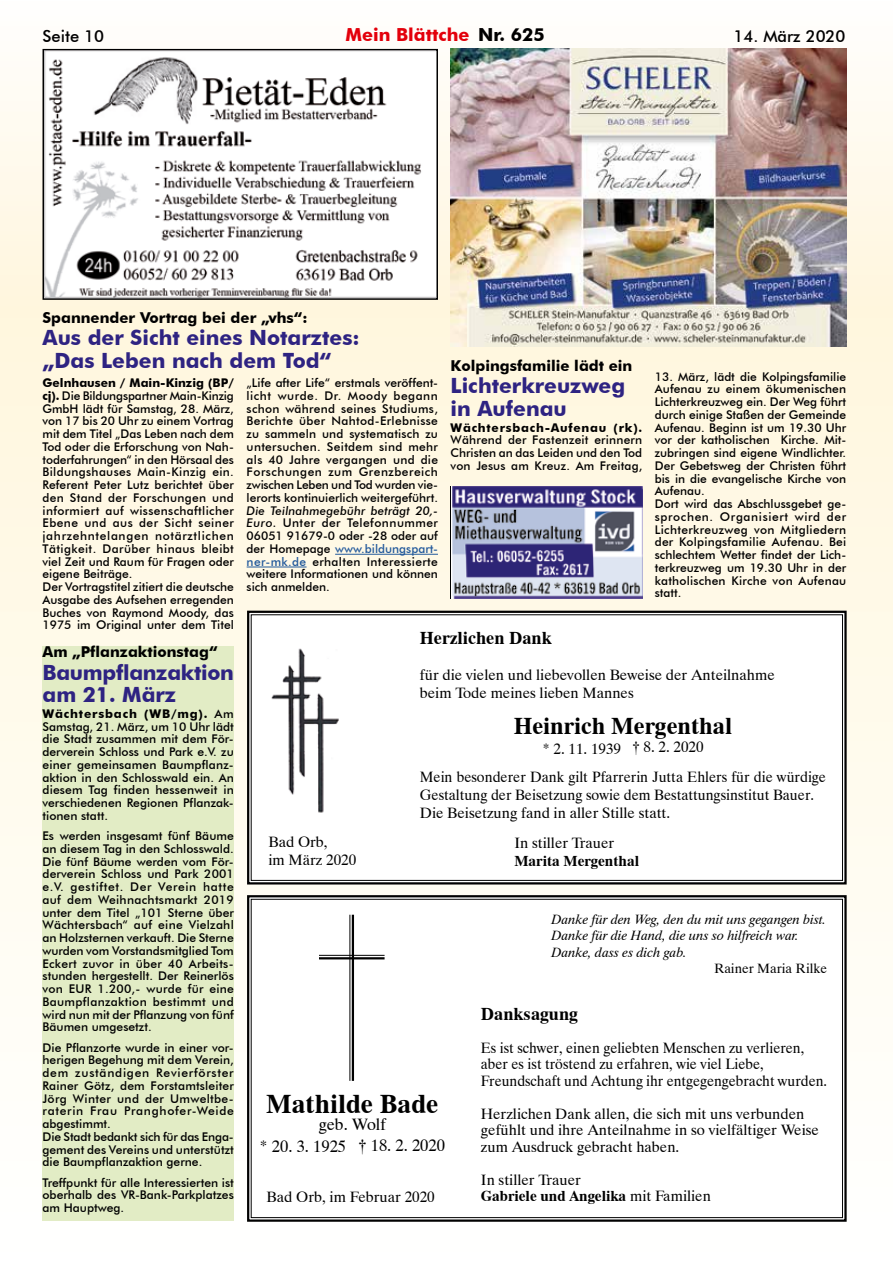
<style>
.page{position:relative;width:893px;height:1263px;background:#fff}
.page>*{position:absolute;margin:0;border:0;box-sizing:border-box;transform-origin:0 0}
.t1{font:700 27px "Dutch 801 BT";color:#000}
.t2{font:700 24px "Dutch 801 BT";color:#000}
.t3{font:700 21px/22.5px "Futura BT";color:#2e2382}
.t4{font:700 18px "Dutch 801 BT";color:#000}
.t5{font:700 18px "Futura BT";color:#e3000b}
.t6{font:16.5px/22.5px "Dutch 801 BT";color:#000;text-align:center}
.t7{font:500 16.5px "Futura BT";color:#000}
.t8{font:15px/16.5px "Dutch 801 BT";color:#000}
.t9{font:15px/16.5px "Dutch 801 BT";color:#000;scale:.95 1}
.t10{font:15px/18px "Dutch 801 BT";color:#000;scale:.96 1}
.t11{font:700 15px "Futura BT";color:#000}
.t12{font:700 15px "Dutch 801 BT";color:#000}
.t13{font:italic 13.5px/16.5px "Dutch 801 BT";color:#000}
.t14{font:13.5px "Dutch 801 BT";color:#000}
.t15{font:500 12px/12.8px "Futura BT";color:#000;text-align:justify}
.t16{font:700 12px "Futura BT";letter-spacing:.065em;color:#000}
.s1{color:#000}
.s2{font-style:italic}
.s3{color:#22599b}
.s4{font-weight:700}
.s5{font-family:"Times New Roman"}
</style>
<div class="page">
<img style="left:0;top:48px;width:893px;height:1173px">
<svg style="left:246px;top:609px;width:602px;height:277px"></svg>
<div style="left:251px;top:614px;width:592px;height:267px;border:1px solid #000"></div>
<img style="left:451px;top:49px;width:395px;height:298px">
<div style="left:43px;top:49px;width:395px;height:251px;border:2px solid #000"></div>
<img style="left:45px;top:51px;width:391px;height:246px">
<img style="left:452px;top:486px;width:190px;height:112px">
<svg style="left:246px;top:894px;width:602px;height:328px"></svg>
<hr style="left:352px;top:915px;width:2px;height:166px;background:#000">
<hr style="left:350px;top:915px;width:1px;height:166px;background:#000">
<hr style="left:319px;top:957px;width:66px;height:2px;background:#000">
<hr style="left:319px;top:955px;width:66px;height:1px;background:#000">
<img style="left:269px;top:646px;width:71px;height:170px">
<hr style="left:335px;top:554px;width:103px;height:1px;background:#22599b">
<hr style="left:247px;top:566px;width:60px;height:1px;background:#22599b">
<div style="left:43px;top:646px;width:191px;height:574px;background:#e2ecc5"></div>
<h3 class="t7" style="left:43px;top:26px;width:63px">Seite 10</h3>
<h3 class="t5" style="left:345px;top:24px;width:201px">Mein Blättche <span class="s1">Nr. 625</span></h3>
<h3 class="t7" style="left:733px;top:26px;width:114px">14. März 2020</h3>
<p class="t11" style="left:43px;top:308px;width:266px">Spannender Vortrag bei der „vhs“:</p>
<h3 class="t3" style="left:43px;top:327px;width:319px">Aus der Sicht eines Notarztes: „Das Leben nach dem Tod“</h3>
<p class="t15" style="left:247px;top:376px;width:193px">„Life after Life“ erstmals veröffent&shy;licht wurde. Dr. Moody begann schon während seines Studiums, Berichte über Nahtod-Erlebnisse zu sammeln und systematisch zu untersuchen. Seitdem sind mehr als 40 Jahre vergangen und die Forschungen zum Grenzbereich zwischen Leben und Tod wurden vie&shy;lerorts kontinuierlich weitergeführt.</p>
<p class="t15" style="left:247px;top:504px;width:193px"><span class="s2">Die Teilnahmegebühr beträgt 20,- Euro.</span> Unter der Telefonnummer 06051 91679-0 oder -28 oder auf der Homepage <span class="s3">www.bildungspart&shy;ner-mk.de</span> erhalten Interessierte weitere Informationen und können sich anmelden.</p>
<p class="t11" style="left:451px;top:356px;width:183px">Kolpingsfamilie lädt ein</p>
<h3 class="t3" style="left:451px;top:375px;width:176px">Lichterkreuzweg in Aufenau</h3>
<p class="t16" style="left:451px;top:420px;width:193px">Wächtersbach-Aufenau (rk).</p>
<p class="t15" style="left:451px;top:434px;width:193px">Während der Fastenzeit erinnern Christen an das Leiden und den Tod von Jesus am Kreuz. Am Freitag,</p>
<p class="t15" style="left:655px;top:370px;width:193px;text-align:left">13. März, lädt die Kolpingsfamilie<br>Aufenau zu einem ökumenischen<br>Lichterkreuzweg ein. Der Weg führt durch einige Staßen der Gemeinde<br>Aufenau. Beginn ist um 19.30 Uhr vor der katholischen Kirche. Mit&shy;zubringen sind eigene Windlichter.<br>Der Gebetsweg der Christen führt bis in die evangelische Kirche von<br>Aufenau.<br>Dort wird das Abschlussgebet ge&shy;sprochen. Organisiert wird der<br>Lichterkreuzweg von Mitgliedern der Kolpingsfamilie Aufenau. Bei schlechtem Wetter findet der Lich&shy;terkreuzweg um 19.30 Uhr in der katholischen Kirche von Aufenau statt.</p>
<p class="t15" style="left:43px;top:376px;width:193px;text-align:left"><span class="s4">Gelnhausen / Main-Kinzig (BP/ cj).</span> Die Bildungspartner Main-Kinzig<br>GmbH lädt für Samstag, 28. März, von 17 bis 20 Uhr zu einem Vortrag mit dem Titel „Das Leben nach dem<br>Tod oder die Erforschung von Nah&shy;toderfahrungen“ in den Hörsaal des<br>Bildungshauses Main-Kinzig ein.<br>Referent Peter Lutz berichtet über den Stand der Forschungen und informiert auf wissenschaftlicher<br>Ebene und aus der Sicht seiner jahrzehntelangen notärztlichen<br>Tätigkeit. Darüber hinaus bleibt viel Zeit und Raum für Fragen oder eigene Beiträge.<br>Der Vortragstitel zitiert die deutsche<br>Ausgabe des Aufsehen erregenden<br>Buches von Raymond Moody, das<br>1975 im Original unter dem Titel</p>
<h3 class="t4" style="left:420px;top:627px;width:133px">Herzlichen Dank</h3>
<p class="t8" style="left:420px;top:666px;width:356px;line-height:18px">für die vielen und liebevollen Beweise der Anteilnahme beim Tode meines lieben Mannes</p>
<h2 class="t2" style="left:514px;top:711px;width:220px">Heinrich Mergenthal</h2>
<p class="t8" style="left:420px;top:734px;width:408px;line-height:28.5px;text-align:center">* 2. 11. 1939 <span class="s5">†</span> 8. 2. 2020<br>Mein besonderer Dank gilt Pfarrerin Jutta Ehlers für die würdige</p>
<p class="t10" style="left:420px;top:786px;width:412px">Gestaltung der Beisetzung sowie dem Bestattungsinstitut Bauer.<br>Die Beisetzung fand in aller Stille statt.</p>
<p class="t8" style="left:514px;top:834px;width:101px">In stiller Trauer</p>
<p class="t12" style="left:514px;top:852px;width:126px">Marita Mergenthal</p>
<p class="t11" style="left:43px;top:643px;width:176px">Am „Pflanzaktionstag“</p>
<h3 class="t3" style="left:43px;top:661px;width:193px">Baumpflanzaktion am 21. März</h3>
<p class="t15" style="left:43px;top:707px;width:193px"><span class="s4">Wächtersbach (WB/mg).</span> Am Samstag, 21. März, um 10 Uhr lädt die Stadt zusammen mit dem För&shy;derverein Schloss und Park e.V. zu einer gemeinsamen Baumpflanz&shy;aktion in den Schlosswald ein. An diesem Tag finden hessenweit in verschiedenen Regionen Pflanzak&shy;tionen statt.</p>
<p class="t15" style="left:43px;top:829px;width:193px">Es werden insgesamt fünf Bäume an diesem Tag in den Schlosswald.<br>Die fünf Bäume werden vom För&shy;derverein Schloss und Park 2001 e.V. gestiftet. Der Verein hatte auf dem Weihnachtsmarkt 2019 unter dem Titel „101 Sterne über Wächtersbach“ auf eine Vielzahl an Holzsternen verkauft. Die Sterne wurden vom Vorstandsmitglied Tom Eckert zuvor in über 40 Arbeits&shy;stunden hergestellt. Der Reinerlös von EUR 1.200,- wurde für eine Baumpflanzaktion bestimmt und wird nun mit der Pflanzung von fünf Bäumen umgesetzt.</p>
<p class="t15" style="left:43px;top:1041px;width:193px;text-align:left">Die Pflanzorte wurde in einer vor&shy;herigen Begehung mit dem Verein, dem zuständigen Revierförster<br>Rainer Götz, dem Forstamtsleiter<br>Jörg Winter und der Umweltbe&shy;raterin Frau Pranghofer-Weide abgestimmt.<br>Die Stadt bedankt sich für das Enga&shy;gement des Vereins und unterstützt die Baumpflanzaktion gerne.</p>
<p class="t15" style="left:43px;top:1176px;width:193px">Treffpunkt für alle Interessierten ist oberhalb des VR-Bank-Parkplatzes am Hauptweg.</p>
<p class="t8" style="left:268px;top:833px;width:89px;line-height:18px">Bad Orb,<br>im März 2020</p>
<p class="t13" style="left:551px;top:911px;width:276px">Danke für den Weg, den du mit uns gegangen bist.<br>Danke für die Hand, die uns so hilfreich war.<br>Danke, dass es dich gab.</p>
<p class="t14" style="left:714px;top:960px;width:114px">Rainer Maria Rilke</p>
<h3 class="t4" style="left:481px;top:1003px;width:99px">Danksagung</h3>
<p class="t9" style="left:481px;top:1039px;width:366px">Es ist schwer, einen geliebten Menschen zu verlieren, aber es ist tröstend zu erfahren, wie viel Liebe,<br>Freundschaft und Achtung ihr entgegengebracht wurden.</p>
<p class="t8" style="left:481px;top:1105px;width:339px">Herzlichen Dank allen, die sich mit uns verbunden gefühlt und ihre Anteilnahme in so vielfältiger Weise zum Ausdruck gebracht haben.</p>
<p class="t8" style="left:481px;top:1171px;width:231px">In stiller Trauer<br><span class="s4">Gabriele und Angelika</span> mit Familien</p>
<h1 class="t1" style="left:266px;top:1087px;width:174px">Mathilde Bade</h1>
<h3 class="t6" style="left:260px;top:1112px;width:187px">geb. Wolf<br>* 20. 3. 1925 <span class="s5">†</span> 18. 2. 2020</h3>
<p class="t8" style="left:267px;top:1188px;width:170px">Bad Orb, im Februar 2020</p>
</div>
